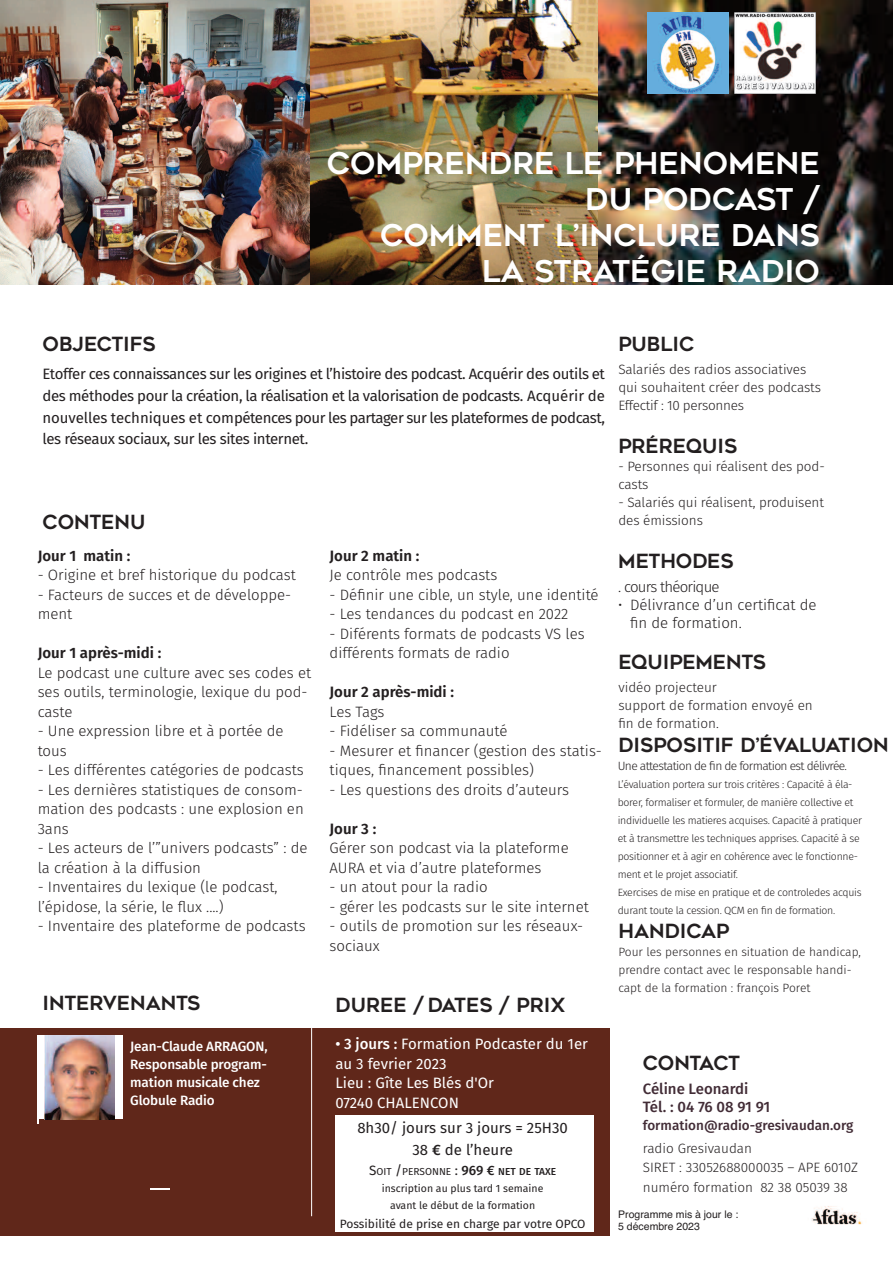
<style>
.page{position:relative;width:893px;height:1263px;background:#fff}
.page>*{position:absolute;margin:0;border:0;box-sizing:border-box;transform-origin:0 0}
.t1{font:30px/36px "Geometos";color:#fff;text-align:right}
.t2{font:19.5px "Geometos";color:#231f20}
.t3{font:19.5px "Geometos";letter-spacing:-.035em;color:#231f20}
.t4{font:300 15px/19.5px "Fira Sans";color:#231f20}
.t5{font:15px/21.6px "Fira Sans";letter-spacing:-.025em;color:#231f20;text-align:justify}
.t6{font:15px/19.5px "Fira Sans";color:#fff}
.t7{font:600 15px "Fira Sans";color:#231f20}
.t8{font:15px/21.6px "Fira Sans";color:#231f20;text-align:center}
.t9{font:500 15px/18px "Fira Sans";color:#422c36}
.t10{font:300 15px "Fira Sans";letter-spacing:-.05em;color:#231f20}
.t11{font:300 13.5px/18px "Fira Sans";letter-spacing:-.005em;color:#231f20}
.t12{font:500 13.5px/18px "Fira Sans";letter-spacing:-.01em;color:#fff}
.t13{font:500 13.5px "Fira Sans";color:#422c36}
.t14{font:300 12px/18px "Fira Sans";color:#231f20}
.t15{font:300 12px "Fira Sans";letter-spacing:-.05em;color:#231f20}
.t16{font:12px "Fira Sans";color:#231f20}
.t17{font:300 10.5px/18px "Fira Sans";letter-spacing:-.025em;color:#231f20}
.t18{font:10.5px/17.9px "Fira Sans";color:#231f20;text-align:center}
.t19{font:10.5px/12.6px "Helvetica";color:#231f20}
.t20{font:10.2px "Fira Sans";color:#231f20}
.s1{font-weight:500}
.s2{font-size:13.5px}
.s3{font-weight:500;font-size:13.5px}
</style>
<div class="page">
<img style="left:309px;top:0;width:290px;height:284px">
<img style="left:0;top:0;width:309px;height:284px">
<img style="left:599px;top:0;width:294px;height:284px">
<div style="left:0;top:1029px;width:610px;height:207px;background:#60271a"></div>
<hr style="left:311px;top:985px;width:1px;height:231px;background:#fff">
<div style="left:335px;top:1115px;width:259px;height:116px;background:#fff"></div>
<div style="left:38px;top:1035px;width:85px;height:84px;background:#fff"></div>
<img style="left:44px;top:1035px;width:70px;height:84px">
<img style="left:811px;top:1206px;width:51px;height:19px">
<img style="left:735px;top:13px;width:80px;height:81px">
<img style="left:648px;top:13px;width:80px;height:81px">
<svg style="left:150px;top:1188px;width:20px;height:1px"></svg>
<h2 class="t2" style="left:43px;top:333px;width:115px">OBJECTIFS</h2>
<h1 class="t1" style="left:327px;top:145px;width:494px">COMPRENDRE LE PHENOMENE<br>DU PODCAST /<br>COMMENT L’INCLURE DANS<br>LA STRATÉGIE RADIO</h1>
<h2 class="t2" style="left:618px;top:333px;width:77px">PUBLIC</h2>
<p class="t5" style="left:43px;top:365px;width:564px">etoffer ces connaissances sur les origines et l’histoire des podcast. Acquérir des outils et des méthodes pour la création, la réalisation et la valorisation de podcasts. Acquérir de nouvelles techniques et compétences pour les partager sur les plateformes de podcast, les réseaux sociaux, sur les sites internet.</p>
<h2 class="t2" style="left:43px;top:511px;width:104px">CONTENU</h2>
<p class="t7" style="left:38px;top:550px;width:94px">Jour 1 matin :</p>
<p class="t4" style="left:38px;top:566px;width:260px">- Origine et bref historique du podcast</p>
<p class="t4" style="left:38px;top:586px;width:255px">- Facteurs de succes et de développe&shy;ment</p>
<p class="t7" style="left:38px;top:647px;width:125px">Jour 1 après-midi :</p>
<p class="t4" style="left:38px;top:664px;width:275px">Le podcast une culture avec ses codes et ses outils, terminologie, lexique du pod&shy;caste</p>
<p class="t4" style="left:38px;top:722px;width:247px">- Une expression libre et à portée de tous</p>
<p class="t4" style="left:38px;top:761px;width:268px">- Les différentes catégories de podcasts</p>
<p class="t4" style="left:38px;top:781px;width:268px;text-align:justify">- Les dernières statistiques de consom&shy;mation des podcasts : une explosion en 3ans</p>
<p class="t4" style="left:38px;top:839px;width:271px">- Les acteurs de l’”univers podcasts” : de la création à la diffusion</p>
<p class="t4" style="left:38px;top:878px;width:242px">- Inventaires du lexique (le podcast, l’épidose, la série, le flux ....)</p>
<p class="t4" style="left:38px;top:917px;width:269px">- Inventaire des plateforme de podcasts</p>
<p class="t7" style="left:330px;top:550px;width:91px">Jour 2 matin :</p>
<p class="t4" style="left:330px;top:566px;width:169px">Je contrôle mes podcasts</p>
<p class="t4" style="left:330px;top:586px;width:271px">- Définir une cible, un style, une identité</p>
<p class="t4" style="left:330px;top:605px;width:240px">- Les tendances du podcast en 2022</p>
<p class="t4" style="left:330px;top:625px;width:257px">- Diférents formats de podcasts VS les différents formats de radio</p>
<p class="t7" style="left:330px;top:686px;width:126px">Jour 2 après-midi :</p>
<p class="t4" style="left:330px;top:703px;width:56px">Les Tags</p>
<p class="t4" style="left:330px;top:722px;width:179px">- Fidéliser sa communauté</p>
<p class="t4" style="left:330px;top:742px;width:274px">- Mesurer et financer (gestion des statis&shy;tiques, financement possibles)</p>
<p class="t4" style="left:330px;top:781px;width:241px">- Les questions des droits d’auteurs</p>
<p class="t7" style="left:330px;top:823px;width:48px">Jour 3 :</p>
<p class="t4" style="left:330px;top:839px;width:241px">Gérer son podcast via la plateforme<br>AURA et via d’autre plateformes</p>
<p class="t4" style="left:330px;top:878px;width:160px">- un atout pour la radio</p>
<p class="t4" style="left:330px;top:898px;width:261px">- gérer les podcasts sur le site internet</p>
<p class="t4" style="left:330px;top:917px;width:255px">- outils de promotion sur les réseaux&shy;sociaux</p>
<h2 class="t2" style="left:43px;top:992px;width:159px">INTERVENANTS</h2>
<h2 class="t2" style="left:335px;top:993px;width:231px">DUREE / DATES / PRIX</h2>
<p class="t12" style="left:130px;top:1038px;width:139px">Jean-Claude aRRaGOn,<br>Responsable program&shy;mation musicale chez<br>Globule Radio</p>
<p class="t6" style="left:335px;top:1035px;width:254px"><span class="s1">• 3 jours :</span> Formation podcaster du 1er au 3 fevrier 2023<br>Lieu : Gîte Les Blés d'or<br>07240 CHALenCon</p>
<p class="t8" style="left:357px;top:1118px;width:212px">8h30/ jours sur 3 jours = 25H30<br>38 <span class="s1">€</span> de l’heure</p>
<p class="t20" style="left:369px;top:1167px;width:189px"><span class="s2">S</span>oit <span class="s2">/</span>perSonne <span class="s2">:</span> <span class="s3">969 €</span> <span class="s1">net de taxe</span></p>
<p class="t18" style="left:382px;top:1180px;width:163px">inscription au plus tard 1 semaine avant le début de la formation</p>
<p class="t16" style="left:340px;top:1218px;width:247px">possibilité de prise en charge par votre opCo</p>
<p class="t11" style="left:618px;top:362px;width:204px">Salariés des radios associatives qui souhaitent créer des podcasts<br>Effectif : 10 personnes</p>
<h2 class="t2" style="left:618px;top:435px;width:120px">PRÉREQUIS</h2>
<p class="t11" style="left:618px;top:459px;width:208px">- Personnes qui réalisent des pod&shy;casts</p>
<p class="t11" style="left:618px;top:495px;width:207px">- Salariés qui réalisent, produisent des émissions</p>
<h2 class="t2" style="left:618px;top:550px;width:117px">METHODES</h2>
<p class="t10" style="left:618px;top:581px;width:103px">. cours théorique</p>
<p class="t4" style="left:630px;top:597px;width:188px;line-height:18px;text-indent:-12px">• Délivrance d’un certificat de fin de formation.</p>
<h2 class="t2" style="left:618px;top:651px;width:149px">EQUIPEMENTS</h2>
<p class="t11" style="left:618px;top:679px;width:196px">vidéo projecteur<br>support de formation envoyé en fin de formation.</p>
<h2 class="t2" style="left:618px;top:734px;width:272px">DISPOSITIF D’ÉVALUATION</h2>
<p class="t15" style="left:618px;top:761px;width:231px">Une attestation de fin de formation est délivrée.</p>
<p class="t17" style="left:618px;top:776px;width:246px">L’évaluation portera sur trois critères : Capacité à éla&shy;borer, formaliser et formuler, de manière collective et individuelle les matieres acquises. Capacité à pratiquer et à transmettre les techniques apprises. Capacité à se positionner et à agir en cohérence avec le fonctionne&shy;ment et le projet associatif.<br>Exercises de mise en pratique et de controledes acquis durant toute la cession. QCM en fin de formation.</p>
<h2 class="t2" style="left:618px;top:920px;width:112px">HANDICAP</h2>
<p class="t14" style="left:618px;top:944px;width:244px">Pour les personnes en situation de handicap, prendre contact avec le responsable handi&shy;capt de la formation : françois Poret</p>
<h2 class="t3" style="left:643px;top:1051px;width:99px">CONTACT</h2>
<p class="t9" style="left:643px;top:1081px;width:129px">Céline Leonardi tél. : 04 76 08 91 91</p>
<p class="t13" style="left:643px;top:1120px;width:212px">formation@radio-gresivaudan.org</p>
<p class="t11" style="left:643px;top:1139px;width:217px;line-height:19.5px">radio Gresivaudan<br>SIRET : 33052688000035 – APE 6010Z numéro formation 82 38 05039 38</p>
<p class="t19" style="left:618px;top:1208px;width:122px">Programme mis à jour le :<br>5 décembre 2023</p>
</div>
